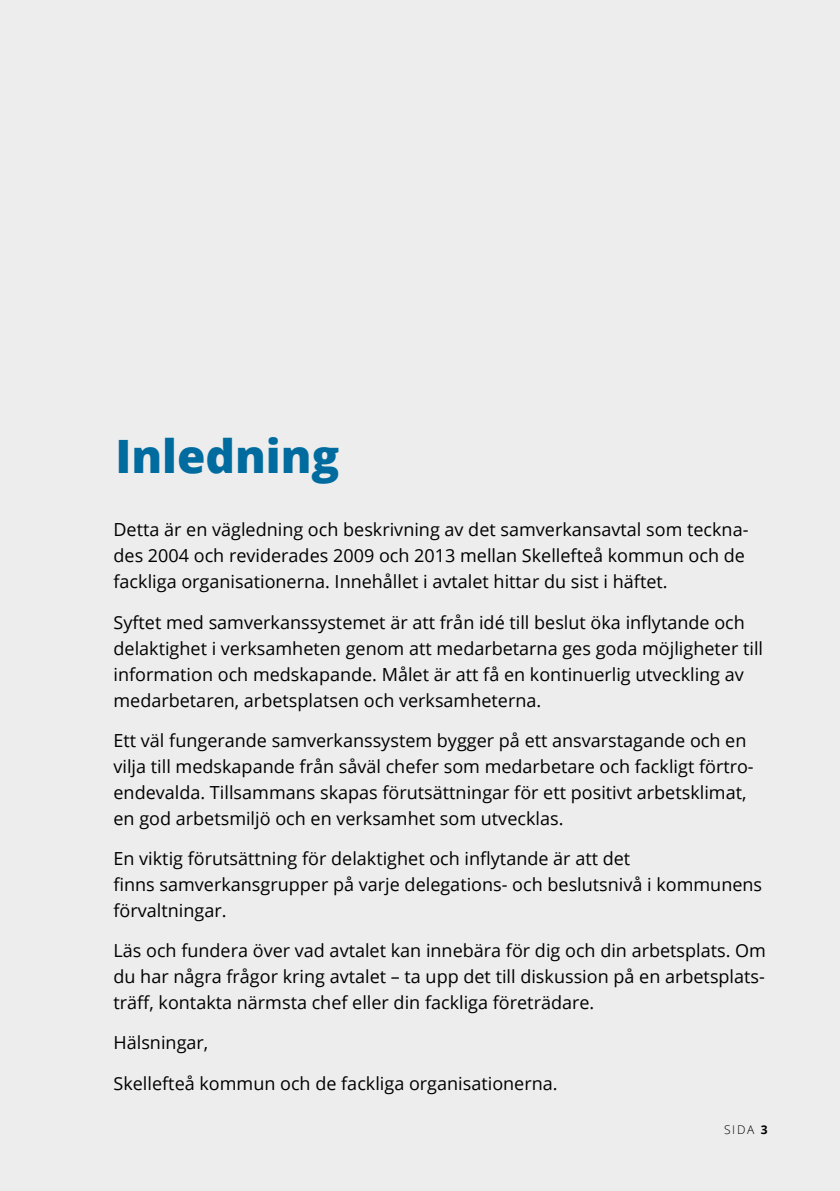
<style>
.page{position:relative;width:840px;height:1191px;background:#fff}
.page>*{position:absolute;margin:0;border:0;box-sizing:border-box;transform-origin:0 0}
.t1{font:800 46px "Open Sans";color:#006b9e}
.t2{font:18px/26px "Open Sans";color:#000}
.t3{font:300 12px "Open Sans";color:#000}
.s1{font-weight:700}
</style>
<div class="page">
<div style="left:0;top:0;width:839px;height:1191px;background:#ededed"></div>
<h1 class="t1" style="left:115px;top:421px;width:225px">Inledning</h1>
<p class="t2" style="left:113px;top:516px;width:636px">Detta är en vägledning och beskrivning av det samverkansavtal som teckna&shy;des 2004 och reviderades 2009 och 2013 mellan Skellefteå kommun och de fackliga organisationerna. Innehållet i avtalet hittar du sist i häftet.</p>
<p class="t2" style="left:113px;top:608px;width:650px">Syftet med samverkanssystemet är att från idé till beslut öka inflytande och delaktighet i verksamheten genom att medarbetarna ges goda möjligheter till information och medskapande. Målet är att få en kontinuerlig utveckling av medarbetaren, arbetsplatsen och verksamheterna.</p>
<p class="t2" style="left:113px;top:727px;width:641px">Ett väl fungerande samverkanssystem bygger på ett ansvarstagande och en vilja till medskapande från såväl chefer som medarbetare och fackligt förtro&shy;endevalda. Tillsammans skapas förutsättningar för ett positivt arbetsklimat, en god arbetsmiljö och en verksamhet som utvecklas.</p>
<p class="t2" style="left:113px;top:845px;width:649px">En viktig förutsättning för delaktighet och inflytande är att det<br>finns samverkansgrupper på varje delegations- och beslutsnivå i kommunens förvaltningar.</p>
<p class="t2" style="left:113px;top:937px;width:653px;text-align:justify">Läs och fundera över vad avtalet kan innebära för dig och din arbetsplats. Om du har några frågor kring avtalet – ta upp det till diskussion på en arbetsplats&shy;träff, kontakta närmsta chef eller din fackliga företrädare.</p>
<p class="t2" style="left:113px;top:1029px;width:96px">Hälsningar,</p>
<p class="t2" style="left:113px;top:1069px;width:445px">Skellefteå kommun och de fackliga organisationerna.</p>
<p class="t3" style="left:723px;top:1121px;width:45px">SIDA <span class="s1">3</span></p>
</div>
